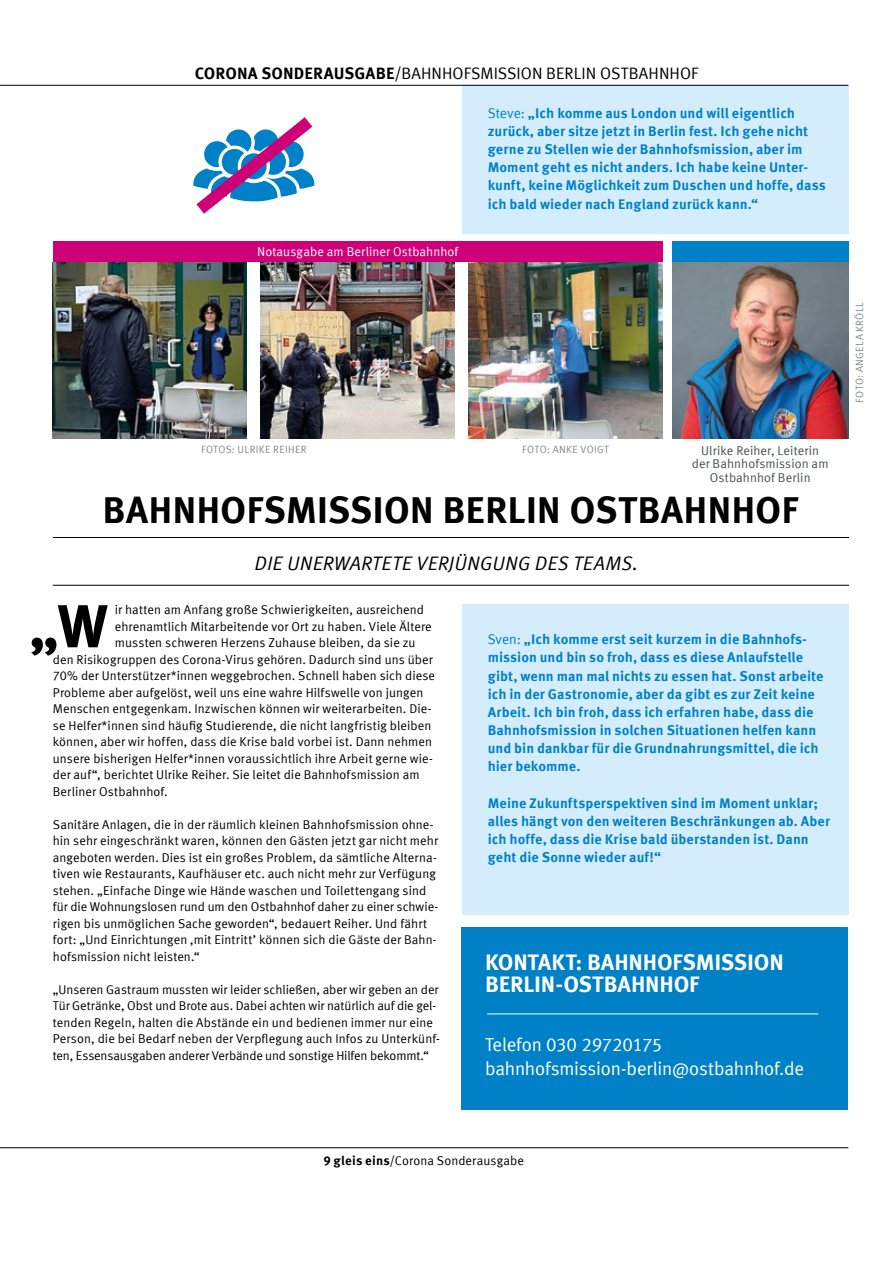
<style>
.page{position:relative;width:893px;height:1263px;background:#fff}
.page>*{position:absolute;margin:0;border:0;box-sizing:border-box;transform-origin:0 0}
.t1{font:700 60px "Meta Corr";color:#000}
.t2{font:700 37.5px "Meta Corr";letter-spacing:-.005em;color:#000}
.t3{font:700 22.5px/22.5px "Meta Corr";letter-spacing:-.01em;color:#fff}
.t4{font:italic 19.5px "Meta Corr";letter-spacing:.005em;color:#000}
.t5{font:18.75px/24px "Meta Corr";letter-spacing:-.01em;color:#fff}
.t6{font:16.5px "Meta Corr";letter-spacing:.005em;color:#000}
.t7{font:700 14.1px/18.1px "Meta Corr";color:#0081c7}
.t8{font:12.75px/16.5px "Meta Corr";letter-spacing:.005em;color:#000}
.t9{font:12.75px/13.5px "Meta Corr";letter-spacing:.01em;color:#485150;text-align:center}
.t10{font:12.75px "Meta Corr";letter-spacing:.01em;color:#fff}
.t11{font:10.5px "Meta Corr";letter-spacing:.035em;color:#828a8a}
.s1{font-weight:700}
.s2{font-weight:400}
</style>
<div class="page">
<div style="left:462px;top:85px;width:386px;height:149px;background:#d4edfc"></div>
<hr style="left:0;top:85px;width:848px;height:1px;background:#000">
<hr style="left:0;top:1147px;width:848px;height:1px;background:#000">
<hr style="left:53px;top:537px;width:796px;height:1px;background:#000">
<hr style="left:53px;top:585px;width:796px;height:1px;background:#000">
<img style="left:672px;top:262px;width:176px;height:176px">
<div style="left:53px;top:241px;width:610px;height:21px;background:#cf0077"></div>
<div style="left:672px;top:241px;width:176px;height:21px;background:#0081c7"></div>
<img style="left:469px;top:262px;width:194px;height:176px">
<img style="left:261px;top:262px;width:194px;height:176px">
<img style="left:53px;top:262px;width:194px;height:176px">
<div style="left:461px;top:927px;width:386px;height:182px;background:#0081c7"></div>
<hr style="left:487px;top:1013px;width:331px;height:1px;background:#fff">
<div style="left:462px;top:604px;width:386px;height:311px;background:#d4edfc"></div>
<svg style="left:193px;top:117px;width:121px;height:97px"></svg>
<p class="t6" style="left:195px;top:64px;width:505px"><span class="s1">CORONA SONDERAUSGABE</span>/BAHNHOFSMISSION BERLIN OSTBAHNHOF</p>
<p class="t10" style="left:257px;top:244px;width:203px">Notausgabe am Berliner Ostbahnhof</p>
<p class="t7" style="left:488px;top:104px;width:340px"><span class="s2">Steve:</span> „Ich komme aus London und will eigentlich zurück, aber sitze jetzt in Berlin fest. Ich gehe nicht gerne zu Stellen wie der Bahnhofsmission, aber im Moment geht es nicht anders. Ich habe keine Unter&shy;kunft, keine Möglichkeit zum Duschen und hoffe, dass ich bald wieder nach England zurück kann.“</p>
<p class="t11" style="left:201px;top:443px;width:107px">FOTOS: ULRIKE REIHER</p>
<p class="t11" style="left:522px;top:443px;width:88px">FOTO: ANKE VOIGT</p>
<p class="t9" style="left:692px;top:444px;width:138px">Ulrike Reiher, Leiterin der Bahnhofsmission am<br>Ostbahnhof Berlin</p>
<h2 class="t2" style="left:103px;top:487px;width:697px">BAHNHOFSMISSION BERLIN OSTBAHNHOF</h2>
<h3 class="t4" style="left:255px;top:552px;width:385px">DIE UNERWARTETE VERJÜNGUNG DES TEAMS.</h3>
<h1 class="t1" style="left:29px;top:590px;width:81px">„W</h1>
<p class="t8" style="left:115px;top:602px;width:311px">ir hatten am Anfang große Schwierigkeiten, ausreichend</p>
<p class="t8" style="left:115px;top:618px;width:318px">ehrenamtlich Mitarbeitende vor Ort zu haben. Viele Ältere</p>
<p class="t8" style="left:115px;top:635px;width:302px">mussten schweren Herzens Zuhause bleiben, da sie zu</p>
<p class="t8" style="left:53px;top:651px;width:381px">den Risikogruppen des Corona-Virus gehören. Dadurch sind uns über</p>
<p class="t8" style="left:53px;top:668px;width:384px">70% der Unterstützer*innen weggebrochen. Schnell haben sich diese</p>
<p class="t8" style="left:53px;top:684px;width:372px">Probleme aber aufgelöst, weil uns eine wahre Hilfswelle von jungen</p>
<p class="t8" style="left:53px;top:701px;width:380px">Menschen entgegenkam. Inzwischen können wir weiterarbeiten. Die-</p>
<p class="t8" style="left:53px;top:717px;width:380px">se Helfer*innen sind häufig Studierende, die nicht langfristig bleiben</p>
<p class="t8" style="left:53px;top:734px;width:381px">können, aber wir hoffen, dass die Krise bald vorbei ist. Dann nehmen</p>
<p class="t8" style="left:53px;top:750px;width:382px">unsere bisherigen Helfer*innen voraussichtlich ihre Arbeit gerne wie-</p>
<p class="t8" style="left:53px;top:767px;width:368px">der auf“, berichtet Ulrike Reiher. Sie leitet die Bahnhofsmission am</p>
<p class="t8" style="left:53px;top:783px;width:116px">Berliner Ostbahnhof.</p>
<p class="t8" style="left:53px;top:816px;width:387px">Sanitäre Anlagen, die in der räumlich kleinen Bahnhofsmission ohne&shy;hin sehr eingeschränkt waren, können den Gästen jetzt gar nicht mehr angeboten werden. Dies ist ein großes Problem, da sämtliche Alterna&shy;tiven wie Restaurants, Kaufhäuser etc. auch nicht mehr zur Verfügung stehen. „Einfache Dinge wie Hände waschen und Toilettengang sind für die Wohnungslosen rund um den Ostbahnhof daher zu einer schwie&shy;rigen bis unmöglichen Sache geworden“, bedauert Reiher. Und fährt fort: „Und Einrichtungen ‚mit Eintritt’ können sich die Gäste der Bahn&shy;hofsmission nicht leisten.“</p>
<p class="t8" style="left:53px;top:981px;width:388px">„Unseren Gastraum mussten wir leider schließen, aber wir geben an der Tür Getränke, Obst und Brote aus. Dabei achten wir natürlich auf die gel&shy;tenden Regeln, halten die Abstände ein und bedienen immer nur eine Person, die bei Bedarf neben der Verpflegung auch Infos zu Unterkünf&shy;ten, Essensausgaben anderer Verbände und sonstige Hilfen bekommt.“</p>
<p class="t7" style="left:488px;top:630px;width:337px"><span class="s2">Sven:</span> „Ich komme erst seit kurzem in die Bahnhofs&shy;mission und bin so froh, dass es diese Anlaufstelle gibt, wenn man mal nichts zu essen hat. Sonst arbeite ich in der Gastronomie, aber da gibt es zur Zeit keine Arbeit. Ich bin froh, dass ich erfahren habe, dass die Bahnhofsmission in solchen Situationen helfen kann und bin dankbar für die Grundnahrungsmittel, die ich hier bekomme.</p>
<p class="t7" style="left:488px;top:793px;width:344px">Meine Zukunftsperspektiven sind im Moment unklar; alles hängt von den weiteren Beschränkungen ab. Aber ich hoffe, dass die Krise bald überstanden ist. Dann geht die Sonne wieder auf!“</p>
<h3 class="t3" style="left:485px;top:950px;width:300px">KONTAKT: BAHNHOFSMISSION<br>BERLIN-OSTBAHNHOF</h3>
<h3 class="t5" style="left:485px;top:1032px;width:320px">Telefon 030 29720175 bahnhofsmission-berlin@ostbahnhof.de</h3>
<p class="t11" style="left:853px;top:403px;width:102px;rotate:-90deg">FOTO: ANGELA KRÖLL</p>
<p class="t8" style="left:323px;top:1152px;width:202px"><span class="s1">9 gleis eins</span>/Corona Sonderausgabe</p>
</div>
